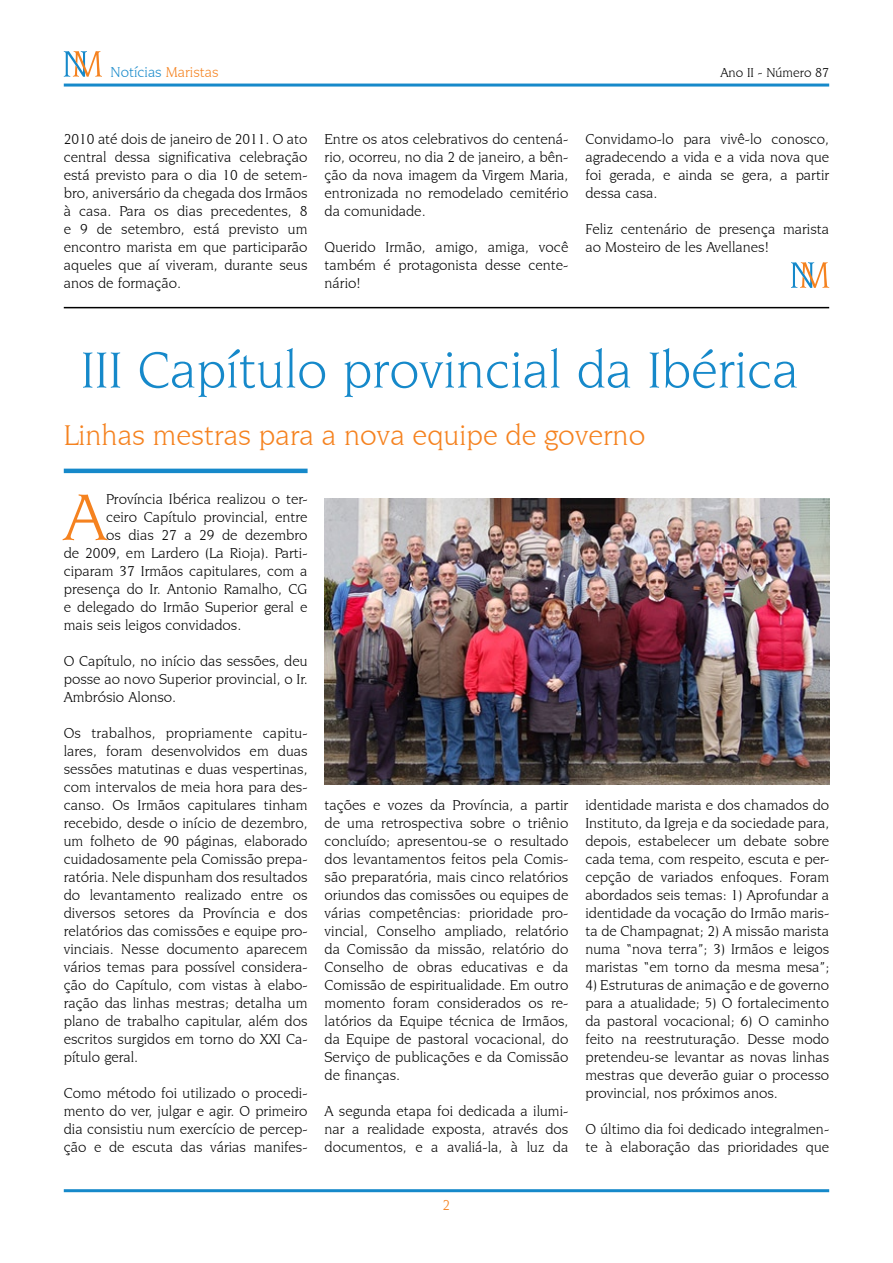
<style>
.page{position:relative;width:893px;height:1263px;background:#fff}
.page>*{position:absolute;margin:0;border:0;box-sizing:border-box;transform-origin:0 0}
.t1{font:70.05px "Novarese IT Cby BT";color:#f5821f}
.t2{font:54px "Novarese IT Cby BT";color:#1689ca}
.t3{font:30px "Novarese IT Cby BT";color:#f5821f}
.t4{font:15px/18px "Novarese IT Cby BT";color:#000;text-align:justify}
.t5{font:15px "Novarese IT Cby BT";color:#1689ca}
.t6{font:13.5px "Novarese IT Cby BT";color:#000}
.s1{color:#f5821f}
</style>
<div class="page">
<hr style="left:64px;top:84px;width:765px;height:3px;background:#1689ca">
<hr style="left:64px;top:1189px;width:765px;height:3px;background:#1689ca">
<svg style="left:64px;top:51px;width:38px;height:26px"></svg>
<hr style="left:64px;top:307px;width:765px;height:1px;background:#000">
<svg style="left:791px;top:262px;width:38px;height:26px"></svg>
<hr style="left:64px;top:469px;width:244px;height:4px;background:#1689ca">
<img style="left:325px;top:498px;width:504px;height:287px">
<p class="t5" style="left:111px;top:63px;width:110px">Notícias <span class="s1">Maristas</span></p>
<p class="t6" style="left:720px;top:64px;width:110px">Ano II - Número 87</p>
<p class="t4" style="left:64px;top:130px;width:245px">2010 até dois de janeiro de 2011. O ato central dessa significativa celebração está previsto para o dia 10 de setem&shy;bro, aniversário da chegada dos Irmãos à casa. Para os dias precedentes, 8 e 9 de setembro, está previsto um encontro marista em que participarão aqueles que aí viveram, durante seus anos de formação.</p>
<p class="t4" style="left:325px;top:130px;width:245px">Entre os atos celebrativos do centená&shy;rio, ocorreu, no dia 2 de janeiro, a bên&shy;ção da nova imagem da Virgem Maria, entronizada no remodelado cemitério da comunidade.</p>
<p class="t4" style="left:325px;top:238px;width:245px">Querido Irmão, amigo, amiga, você também é protagonista desse cente&shy;nário!</p>
<p class="t4" style="left:585px;top:130px;width:245px">Convidamo-lo para vivê-lo conosco, agradecendo a vida e a vida nova que foi gerada, e ainda se gera, a partir dessa casa.</p>
<p class="t4" style="left:585px;top:220px;width:245px">Feliz centenário de presença marista ao Mosteiro de les Avellanes!</p>
<h2 class="t2" style="left:81px;top:338px;width:719px">III Capítulo provincial da Ibérica</h2>
<h3 class="t3" style="left:64px;top:418px;width:583px">Linhas mestras para a nova equipe de governo</h3>
<h1 class="t1" style="left:64px;top:476px;width:44px">A</h1>
<p class="t4" style="left:106px;top:490px;width:203px">Província Ibérica realizou o ter-</p>
<p class="t4" style="left:106px;top:508px;width:203px">ceiro Capítulo provincial, entre</p>
<p class="t4" style="left:106px;top:526px;width:203px">os dias 27 a 29 de dezembro</p>
<p class="t4" style="left:64px;top:544px;width:245px">de 2009, em Lardero (La Rioja). Parti-</p>
<p class="t4" style="left:64px;top:562px;width:245px">ciparam 37 Irmãos capitulares, com a</p>
<p class="t4" style="left:64px;top:580px;width:245px">presença do Ir. Antonio Ramalho, CG</p>
<p class="t4" style="left:64px;top:598px;width:245px">e delegado do Irmão Superior geral e</p>
<p class="t4" style="left:64px;top:616px;width:179px">mais seis leigos convidados.</p>
<p class="t4" style="left:64px;top:652px;width:245px">O Capítulo, no início das sessões, deu posse ao novo Superior provincial, o Ir.<br>Ambrósio Alonso.</p>
<p class="t4" style="left:64px;top:724px;width:245px">Os trabalhos, propriamente capitu&shy;lares, foram desenvolvidos em duas sessões matutinas e duas vespertinas, com intervalos de meia hora para des&shy;canso. Os Irmãos capitulares tinham recebido, desde o início de dezembro, um folheto de 90 páginas, elaborado cuidadosamente pela Comissão prepa&shy;ratória. Nele dispunham dos resultados do levantamento realizado entre os diversos setores da Província e dos relatórios das comissões e equipe pro&shy;vinciais. Nesse documento aparecem vários temas para possível considera&shy;ção do Capítulo, com vistas à elabo&shy;ração das linhas mestras; detalha um plano de trabalho capitular, além dos escritos surgidos em torno do XXI Ca&shy;pítulo geral.</p>
<p class="t4" style="left:64px;top:1084px;width:245px">Como método foi utilizado o procedi&shy;mento do ver, julgar e agir. O primeiro dia consistiu num exercício de percep&shy;ção e de escuta das várias manifes-</p>
<p class="t4" style="left:325px;top:796px;width:245px">tações e vozes da Província, a partir de uma retrospectiva sobre o triênio concluído; apresentou-se o resultado dos levantamentos feitos pela Comis&shy;são preparatória, mais cinco relatórios oriundos das comissões ou equipes de várias competências: prioridade pro&shy;vincial, Conselho ampliado, relatório da Comissão da missão, relatório do Conselho de obras educativas e da Comissão de espiritualidade. Em outro momento foram considerados os re&shy;latórios da Equipe técnica de Irmãos, da Equipe de pastoral vocacional, do Serviço de publicações e da Comissão de finanças.</p>
<p class="t4" style="left:325px;top:1102px;width:245px">A segunda etapa foi dedicada a ilumi&shy;nar a realidade exposta, através dos documentos, e a avaliá-la, à luz da</p>
<p class="t4" style="left:585px;top:796px;width:245px">identidade marista e dos chamados do Instituto, da Igreja e da sociedade para, depois, estabelecer um debate sobre cada tema, com respeito, escuta e per&shy;cepção de variados enfoques. Foram abordados seis temas: 1) Aprofundar a identidade da vocação do Irmão maris&shy;ta de Champagnat; 2) A missão marista numa “nova terra”; 3) Irmãos e leigos maristas “em torno da mesma mesa”;</p>
<p class="t4" style="left:585px;top:976px;width:245px">4) Estruturas de animação e de governo para a atualidade; 5) O fortalecimento da pastoral vocacional; 6) O caminho feito na reestruturação. Desse modo pretendeu-se levantar as novas linhas mestras que deverão guiar o processo provincial, nos próximos anos.</p>
<p class="t4" style="left:585px;top:1120px;width:245px">O último dia foi dedicado integralmen&shy;te à elaboração das prioridades que</p>
</div>
